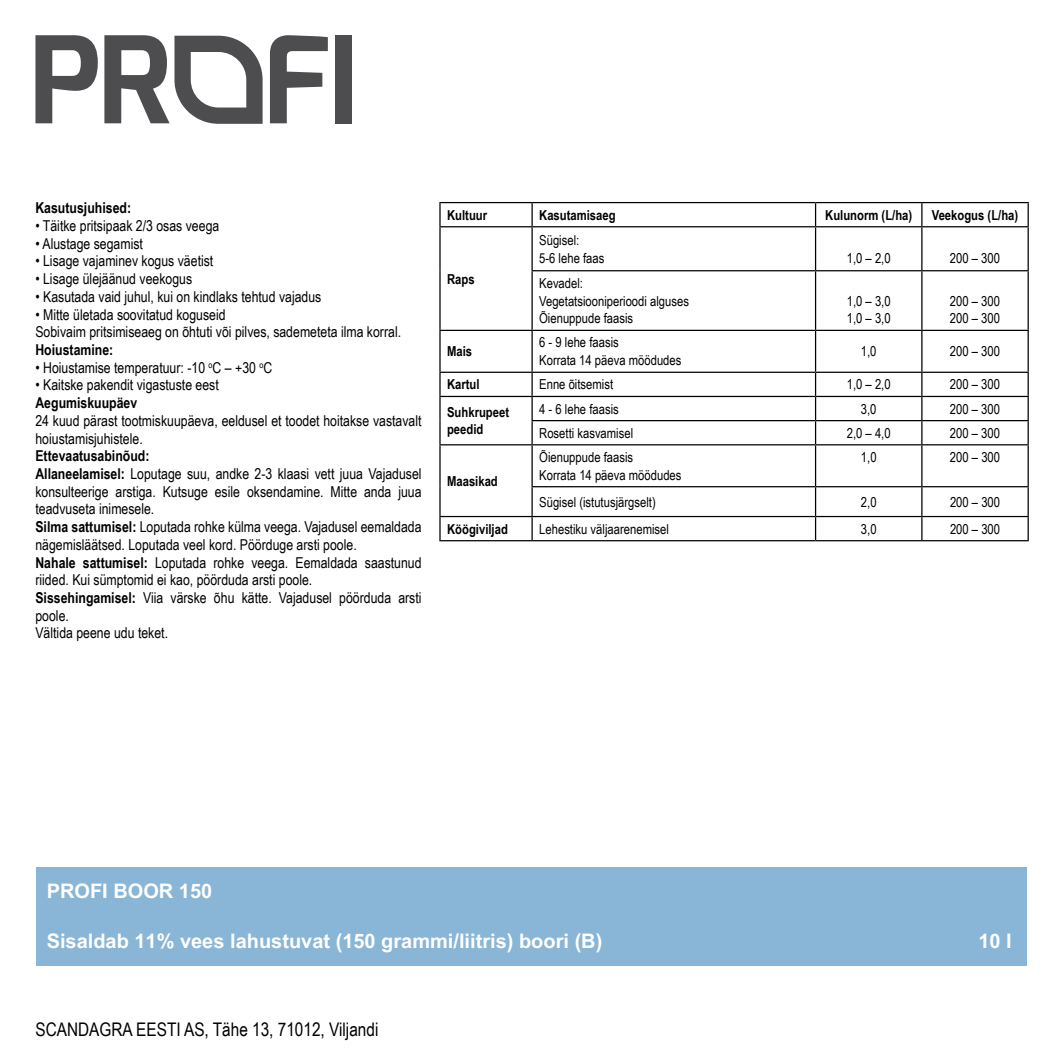
<style>
.page{position:relative;width:1063px;height:1063px;background:#fff}
.page>*{position:absolute;margin:0;border:0;box-sizing:border-box;transform-origin:0 0}
.t1{font:700 20px "Arial Unicode MS";color:#fff}
.t2{font:18.75px "Arial Narrow";color:#000}
.t3{font:15px/17.8px "Arial Narrow";color:#000}
.t4{font:700 15px "Arial Narrow";color:#000}
.t5{font:13.75px/17.8px "Arial Narrow";color:#000}
.t6{font:700 13.75px/17.8px "Arial Narrow";color:#000}
.s1{font-weight:700}
</style>
<div class="page">
<svg style="left:35px;top:35px;width:63px;height:88px"></svg>
<svg style="left:270px;top:35px;width:58px;height:88px"></svg>
<div style="left:335px;top:35px;width:17px;height:88px;background:#4d4d4f"></div>
<svg style="left:104px;top:35px;width:159px;height:89px"></svg>
<div style="left:36px;top:867px;width:991px;height:99px;background:#89b5d6"></div>
<hr style="left:439px;top:202px;width:93px;height:1px;background:#000">
<hr style="left:439px;top:203px;width:2px;height:23px;background:#000">
<hr style="left:532px;top:202px;width:284px;height:1px;background:#000">
<hr style="left:531px;top:203px;width:2px;height:23px;background:#000">
<hr style="left:816px;top:202px;width:106px;height:1px;background:#000">
<svg style="left:815px;top:203px;width:1px;height:23px"></svg>
<hr style="left:922px;top:202px;width:107px;height:1px;background:#000">
<hr style="left:921px;top:203px;width:2px;height:23px;background:#000">
<svg style="left:1028px;top:203px;width:1px;height:23px"></svg>
<hr style="left:439px;top:226px;width:93px;height:1px;background:#000">
<hr style="left:439px;top:227px;width:2px;height:44px;background:#000">
<hr style="left:532px;top:226px;width:284px;height:1px;background:#000">
<hr style="left:531px;top:227px;width:2px;height:43px;background:#000">
<hr style="left:816px;top:226px;width:106px;height:1px;background:#000">
<hr style="left:815px;top:227px;width:1px;height:43px;background:#000">
<hr style="left:922px;top:226px;width:107px;height:1px;background:#000">
<hr style="left:921px;top:227px;width:2px;height:43px;background:#000">
<hr style="left:1028px;top:227px;width:1px;height:43px;background:#000">
<hr style="left:439px;top:271px;width:2px;height:59px;background:#000">
<hr style="left:531px;top:270px;width:285px;height:1px;background:#000">
<hr style="left:531px;top:271px;width:2px;height:59px;background:#000">
<hr style="left:816px;top:270px;width:106px;height:1px;background:#000">
<hr style="left:815px;top:271px;width:1px;height:59px;background:#000">
<hr style="left:922px;top:270px;width:107px;height:1px;background:#000">
<hr style="left:921px;top:271px;width:2px;height:59px;background:#000">
<hr style="left:1028px;top:271px;width:1px;height:59px;background:#000">
<hr style="left:439px;top:330px;width:93px;height:1px;background:#000">
<hr style="left:439px;top:331px;width:2px;height:41px;background:#000">
<hr style="left:532px;top:330px;width:284px;height:1px;background:#000">
<hr style="left:531px;top:331px;width:2px;height:41px;background:#000">
<hr style="left:816px;top:330px;width:106px;height:1px;background:#000">
<hr style="left:815px;top:331px;width:1px;height:41px;background:#000">
<hr style="left:922px;top:330px;width:107px;height:1px;background:#000">
<hr style="left:921px;top:331px;width:2px;height:41px;background:#000">
<hr style="left:1028px;top:331px;width:1px;height:41px;background:#000">
<hr style="left:439px;top:372px;width:93px;height:1px;background:#000">
<hr style="left:439px;top:373px;width:2px;height:23px;background:#000">
<hr style="left:532px;top:372px;width:284px;height:1px;background:#000">
<hr style="left:531px;top:373px;width:2px;height:23px;background:#000">
<hr style="left:816px;top:372px;width:106px;height:1px;background:#000">
<hr style="left:922px;top:372px;width:107px;height:1px;background:#000">
<hr style="left:921px;top:373px;width:2px;height:23px;background:#000">
<hr style="left:439px;top:396px;width:93px;height:1px;background:#000">
<hr style="left:439px;top:397px;width:2px;height:24px;background:#000">
<hr style="left:532px;top:396px;width:284px;height:1px;background:#000">
<hr style="left:531px;top:397px;width:2px;height:23px;background:#000">
<hr style="left:816px;top:396px;width:106px;height:1px;background:#000">
<hr style="left:922px;top:396px;width:107px;height:1px;background:#000">
<hr style="left:921px;top:397px;width:2px;height:23px;background:#000">
<hr style="left:439px;top:421px;width:2px;height:23px;background:#000">
<hr style="left:531px;top:420px;width:285px;height:1px;background:#000">
<hr style="left:531px;top:421px;width:2px;height:23px;background:#000">
<hr style="left:816px;top:420px;width:106px;height:1px;background:#000">
<svg style="left:815px;top:373px;width:1px;height:71px"></svg>
<hr style="left:922px;top:420px;width:107px;height:1px;background:#000">
<hr style="left:921px;top:421px;width:2px;height:23px;background:#000">
<svg style="left:1028px;top:373px;width:1px;height:71px"></svg>
<hr style="left:439px;top:444px;width:93px;height:1px;background:#000">
<hr style="left:439px;top:445px;width:2px;height:42px;background:#000">
<hr style="left:532px;top:444px;width:284px;height:1px;background:#000">
<hr style="left:531px;top:445px;width:2px;height:41px;background:#000">
<hr style="left:816px;top:444px;width:106px;height:1px;background:#000">
<hr style="left:815px;top:445px;width:1px;height:41px;background:#000">
<hr style="left:922px;top:444px;width:107px;height:1px;background:#000">
<hr style="left:921px;top:445px;width:2px;height:41px;background:#000">
<hr style="left:1028px;top:445px;width:1px;height:41px;background:#000">
<hr style="left:439px;top:487px;width:2px;height:29px;background:#000">
<hr style="left:531px;top:486px;width:285px;height:1px;background:#000">
<hr style="left:531px;top:487px;width:2px;height:29px;background:#000">
<hr style="left:816px;top:486px;width:106px;height:1px;background:#000">
<hr style="left:922px;top:486px;width:107px;height:1px;background:#000">
<hr style="left:921px;top:487px;width:2px;height:29px;background:#000">
<hr style="left:531px;top:517px;width:2px;height:23px;background:#000">
<svg style="left:815px;top:487px;width:1px;height:53px"></svg>
<hr style="left:921px;top:517px;width:2px;height:23px;background:#000">
<hr style="left:439px;top:516px;width:93px;height:1px;background:#000">
<hr style="left:439px;top:517px;width:2px;height:23px;background:#000">
<hr style="left:532px;top:516px;width:284px;height:1px;background:#000">
<hr style="left:816px;top:516px;width:106px;height:1px;background:#000">
<hr style="left:922px;top:516px;width:107px;height:1px;background:#000">
<svg style="left:1028px;top:487px;width:1px;height:53px"></svg>
<hr style="left:439px;top:540px;width:93px;height:1px;background:#000">
<hr style="left:532px;top:540px;width:284px;height:1px;background:#000">
<hr style="left:816px;top:540px;width:106px;height:1px;background:#000">
<hr style="left:922px;top:540px;width:107px;height:1px;background:#000">
<p class="t4" style="left:35px;top:197px;width:97px">Kasutusjuhised:</p>
<p class="t3" style="left:35px;top:216px;width:185px">• Täitke pritsipaak 2/3 osas veega</p>
<p class="t3" style="left:35px;top:234px;width:109px">• Alustage segamist</p>
<p class="t3" style="left:35px;top:252px;width:179px">• Lisage vajaminev kogus väetist</p>
<p class="t3" style="left:35px;top:269px;width:158px">• Lisage ülejäänud veekogus</p>
<p class="t3" style="left:35px;top:287px;width:288px">• Kasutada vaid juhul, kui on kindlaks tehtud vajadus</p>
<p class="t3" style="left:35px;top:305px;width:367px">• Mitte ületada soovitatud koguseid<br>Sobivaim pritsimiseaeg on õhtuti või pilves, sademeteta ilma korral.</p>
<p class="t4" style="left:35px;top:338px;width:79px">Hoiustamine:</p>
<p class="t3" style="left:35px;top:358px;width:238px">• Hoiustamise temperatuur: -10 <sup>o</sup>C – +30 <sup>o</sup>C</p>
<p class="t3" style="left:35px;top:376px;width:185px">• Kaitske pakendit vigastuste eest</p>
<p class="t4" style="left:35px;top:391px;width:103px">Aegumiskuupäev</p>
<p class="t3" style="left:35px;top:411px;width:388px">24 kuud pärast tootmiskuupäeva, eeldusel et toodet hoitakse vastavalt hoiustamisjuhistele.</p>
<p class="t3" style="left:35px;top:447px;width:388px"><span class="s1">Ettevaatusabinõud:<br>Allaneelamisel:</span> Loputage suu, andke 2-3 klaasi vett juua Vajadusel konsulteerige arstiga. Kutsuge esile oksendamine. Mitte anda juua teadvuseta inimesele.<br><span class="s1">Silma sattumisel:</span> Loputada rohke külma veega. Vajadusel eemaldada nägemisläätsed. Loputada veel kord. Pöörduge arsti poole.<br><span class="s1">Nahale sattumisel:</span> Loputada rohke veega. Eemaldada saastunud riided. Kui sümptomid ei kao, pöörduda arsti poole.<br><span class="s1">Sissehingamisel:</span> Viia värske õhu kätte. Vajadusel pöörduda arsti poole.<br>Vältida peene udu teket.</p>
<p class="t6" style="left:447px;top:205px;width:42px">Kultuur</p>
<p class="t6" style="left:539px;top:205px;width:78px">Kasutamisaeg</p>
<p class="t6" style="left:825px;top:205px;width:89px">Kulunorm (L/ha)</p>
<p class="t6" style="left:932px;top:205px;width:88px">Veekogus (L/ha)</p>
<p class="t6" style="left:447px;top:269px;width:29px">Raps</p>
<p class="t5" style="left:539px;top:231px;width:67px">Sügisel:<br>5-6 lehe faas</p>
<p class="t5" style="left:539px;top:274px;width:151px">Kevadel:<br>Vegetatsiooniperioodi alguses<br>Õienuppude faasis</p>
<p class="t5" style="left:847px;top:248px;width:45px">1,0 – 2,0</p>
<p class="t5" style="left:950px;top:248px;width:52px">200 – 300</p>
<p class="t5" style="left:847px;top:291px;width:45px">1,0 – 3,0<br>1,0 – 3,0</p>
<p class="t5" style="left:950px;top:291px;width:52px">200 – 300<br>200 – 300</p>
<p class="t6" style="left:447px;top:342px;width:27px">Mais</p>
<p class="t5" style="left:539px;top:333px;width:144px">6 - 9 lehe faasis<br>Korrata 14 päeva möödudes</p>
<p class="t5" style="left:861px;top:342px;width:17px">1,0</p>
<p class="t5" style="left:950px;top:342px;width:52px">200 – 300</p>
<p class="t6" style="left:447px;top:375px;width:34px">Kartul</p>
<p class="t5" style="left:539px;top:375px;width:75px">Enne õitsemist</p>
<p class="t5" style="left:847px;top:375px;width:45px">1,0 – 2,0</p>
<p class="t5" style="left:950px;top:375px;width:52px">200 – 300</p>
<p class="t6" style="left:447px;top:402px;width:64px">Suhkrupeet peedid</p>
<p class="t5" style="left:539px;top:399px;width:81px">4 - 6 lehe faasis</p>
<p class="t5" style="left:861px;top:399px;width:17px">3,0</p>
<p class="t5" style="left:950px;top:399px;width:52px">200 – 300</p>
<p class="t5" style="left:539px;top:423px;width:95px">Rosetti kasvamisel</p>
<p class="t5" style="left:847px;top:423px;width:45px">2,0 – 4,0</p>
<p class="t5" style="left:950px;top:423px;width:52px">200 – 300</p>
<p class="t6" style="left:447px;top:471px;width:52px">Maasikad</p>
<p class="t5" style="left:539px;top:448px;width:144px">Õienuppude faasis<br>Korrata 14 päeva möödudes</p>
<p class="t5" style="left:861px;top:448px;width:17px">1,0</p>
<p class="t5" style="left:950px;top:448px;width:52px">200 – 300</p>
<p class="t5" style="left:539px;top:492px;width:118px">Sügisel (istutusjärgselt)</p>
<p class="t5" style="left:861px;top:492px;width:17px">2,0</p>
<p class="t5" style="left:950px;top:492px;width:52px">200 – 300</p>
<p class="t6" style="left:447px;top:519px;width:62px">Köögiviljad</p>
<p class="t5" style="left:539px;top:519px;width:131px">Lehestiku väljaarenemisel</p>
<p class="t5" style="left:861px;top:519px;width:17px">3,0</p>
<p class="t5" style="left:950px;top:519px;width:52px">200 – 300</p>
<h1 class="t1" style="left:47px;top:877px;width:167px">PROFI BOOR 150</h1>
<h1 class="t1" style="left:47px;top:927px;width:557px">Sisaldab 11% vees lahustuvat (150 grammi/liitris) boori (B)</h1>
<h1 class="t1" style="left:978px;top:927px;width:35px">10 l</h1>
<p class="t2" style="left:35px;top:1016px;width:345px">SCANDAGRA EESTI AS, Tähe 13, 71012, Viljandi</p>
</div>
